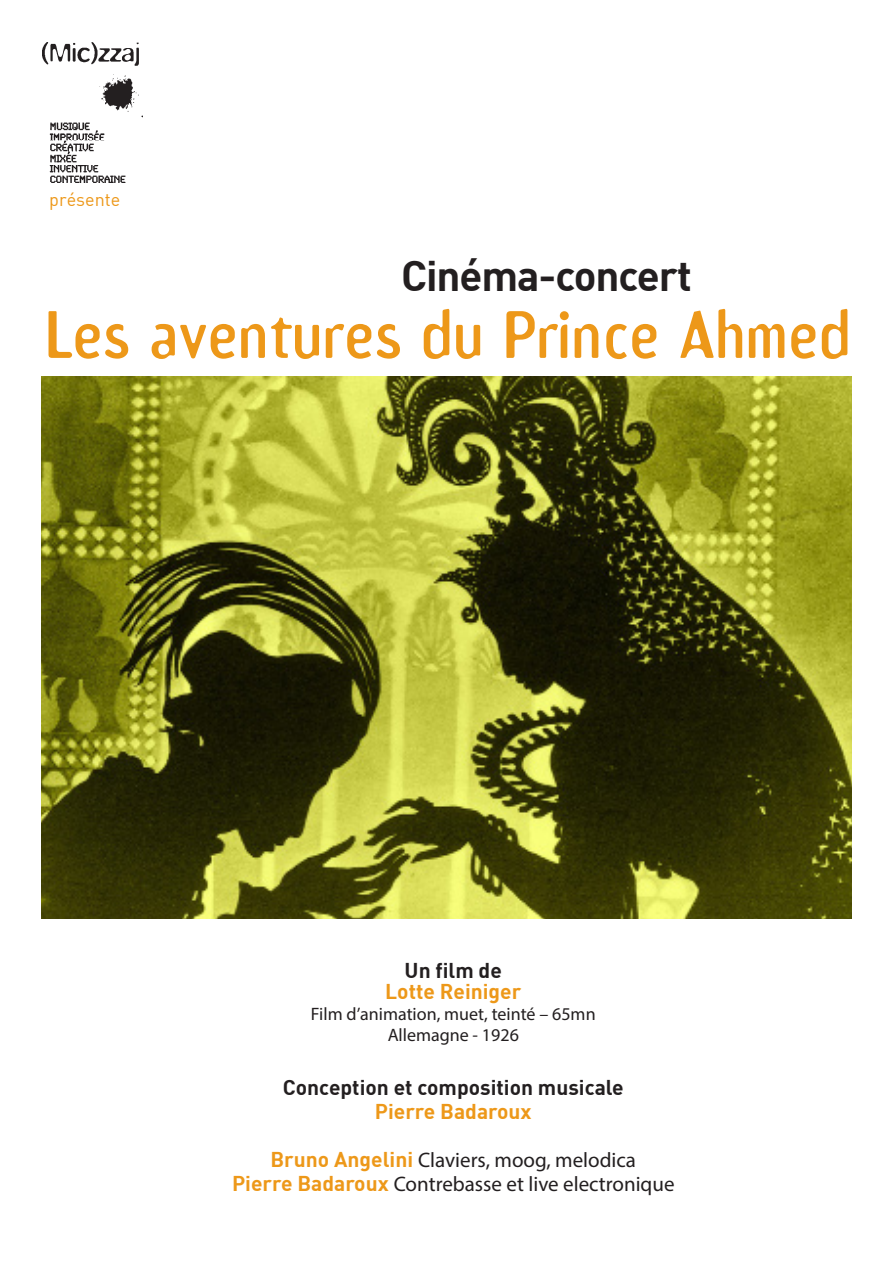
<style>
.page{position:relative;width:893px;height:1263px;background:#fff}
.page>*{position:absolute;margin:0;border:0;box-sizing:border-box;transform-origin:0 0}
.t1{font:63px "Amoebia Sans";color:#ed9819}
.t2{font:700 42px "DIN";letter-spacing:-.025em;color:#231f20}
.t3{font:21px "Myriad Pro";color:#231f20}
.t4{font:700 21px "DIN";color:#231f20}
.t5{font:700 21px "DIN";color:#ed9819}
.t6{font:18px "Myriad Pro";color:#231f20}
.t7{font:18px "DIN";color:#ed9819}
.s1{font-family:"DIN";font-weight:700;color:#ed9819}
</style>
<div class="page">
<img style="left:42px;top:376px;width:809px;height:542px">
<img style="left:43px;top:43px;width:99px;height:139px">
<p class="t7" style="left:49px;top:188px;width:73px">présente</p>
<p class="t2" style="left:401px;top:248px;width:292px">Cinéma-concert</p>
<p class="t1" style="left:45px;top:301px;width:807px">Les aventures du Prince Ahmed</p>
<p class="t4" style="left:405px;top:957px;width:99px">Un film de</p>
<p class="t5" style="left:385px;top:978px;width:138px">Lotte Reiniger</p>
<p class="t6" style="left:311px;top:1003px;width:286px">Film d’animation, muet, teinté – 65mn</p>
<p class="t6" style="left:388px;top:1024px;width:133px">Allemagne - 1926</p>
<p class="t4" style="left:283px;top:1074px;width:342px">Conception et composition musicale</p>
<p class="t5" style="left:375px;top:1098px;width:158px">Pierre Badaroux</p>
<p class="t3" style="left:270px;top:1147px;width:367px"><span class="s1">Bruno Angelini</span> Claviers, moog, melodica</p>
<p class="t3" style="left:232px;top:1171px;width:444px"><span class="s1">Pierre Badaroux</span> Contrebasse et live electronique</p>
</div>
